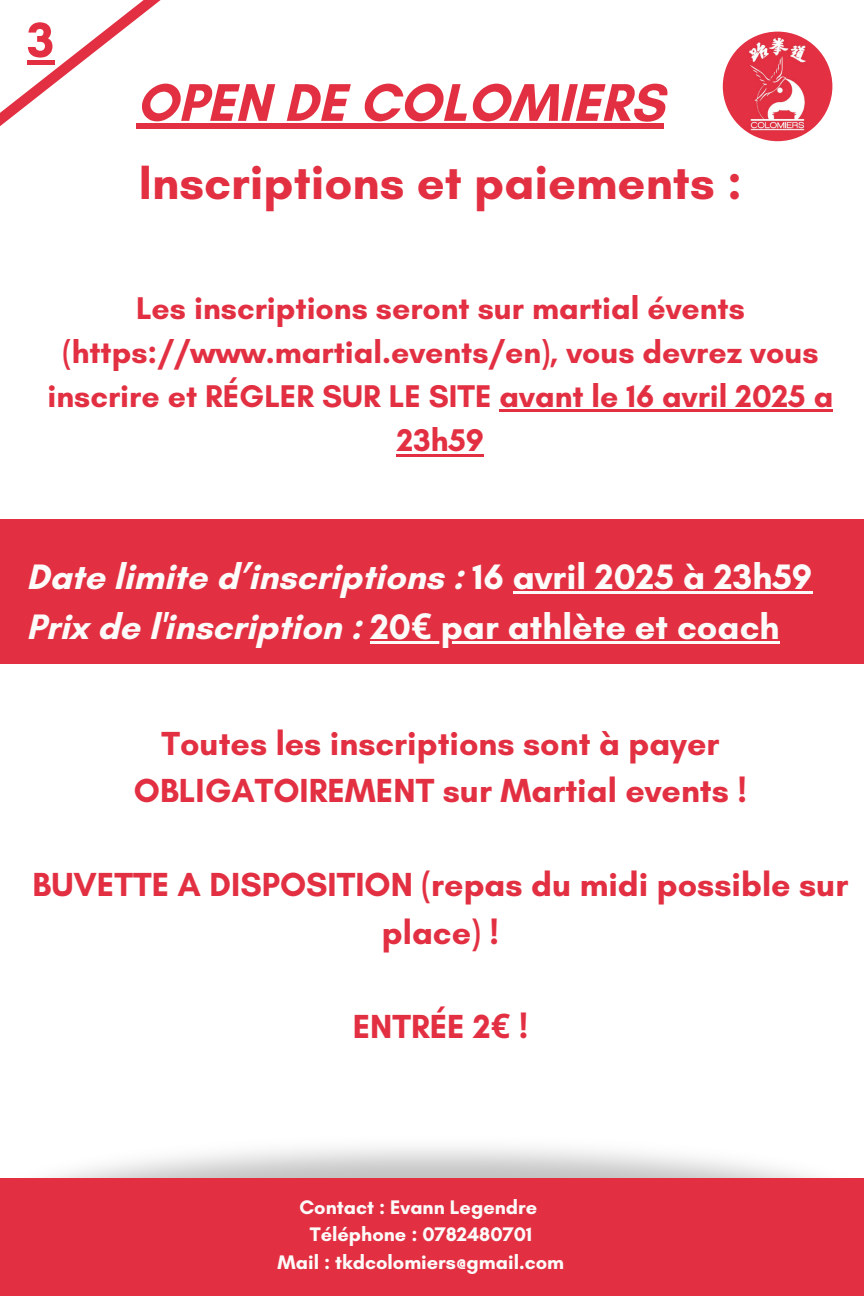
<style>
.page{position:relative;width:864px;height:1296px;background:#fff}
.page>*{position:absolute;margin:0;border:0;box-sizing:border-box;transform-origin:0 0}
.t1{font:700 54px "Glacial Indifference";color:#e23042}
.t2{font:700 50.4px "Glacial Indifference";color:#e23042}
.t3{font:700 49px "Glacial Indifference";color:#e23042}
.t4{font:700 36px/50.2px "Glacial Indifference";color:#fcfbfa}
.t5{font:700 34px/47.2px "Glacial Indifference";color:#e23042;text-align:center}
.t6{font:700 32px/44.2px "Glacial Indifference";color:#e23042;text-align:center}
.t7{font:700 20px "Glacial Indifference";color:#fcfbfa}
.s1{font-family:"Noto Sans"}
</style>
<div class="page">
<img style="left:723px;top:32px;width:109px;height:109px;border-radius:50%">
<img style="left:0;top:1147px;width:864px;height:32px">
<div style="left:0;top:1179px;width:864px;height:117px;background:#e23042"></div>
<svg style="left:0;top:0;width:210px;height:126px"></svg>
<div style="left:136px;top:124px;width:528px;height:5px;background:#e23042"></div>
<div style="left:0;top:520px;width:864px;height:144px;background:#e23042"></div>
<hr style="left:500px;top:409px;width:333px;height:3px;background:#e23042">
<hr style="left:397px;top:454px;width:87px;height:3px;background:#e23042">
<hr style="left:513px;top:591px;width:299px;height:3px;background:#fcfbfa">
<hr style="left:370px;top:641px;width:410px;height:3px;background:#fcfbfa">
<div style="left:27px;top:60px;width:27px;height:5px;background:#e23042"></div>
<p class="t2" style="left:27px;top:9px;width:29px">3</p>
<p class="t1" style="left:136px;top:70px;width:529px">OPEN DE COLOMIERS</p>
<h5 class="t3" style="left:139px;top:153px;width:605px">Inscriptions et paiements :</h5>
<h4 class="t6" style="left:48px;top:285px;width:787px">Les inscriptions seront sur martial évents (https://www.martial.events/en), vous devrez vous inscrire et RÉGLER SUR LE SITE avant le 16 avril 2025 a 23h59</h4>
<h4 class="t4" style="left:26px;top:551px;width:787px">Date limite d’inscriptions : 16 avril 2025 à 23h59<br>Prix de l'inscription : 20<span class="s1">€</span> par athlète et coach</h4>
<h3 class="t5" style="left:134px;top:719px;width:615px">Toutes les inscriptions sont à payer<br>OBLIGATOIREMENT sur Martial events !</h3>
<p class="t5" style="left:33px;top:861px;width:817px">BUVETTE A DISPOSITION (repas du midi possible sur place) !</p>
<p class="t5" style="left:353px;top:1003px;width:177px">ENTRÉE 2<span class="s1">€</span> !</p>
<h1 class="t7" style="left:299px;top:1195px;width:239px">Contact : Evann Legendre</h1>
<p class="t7" style="left:310px;top:1222px;width:224px">Téléphone : 0782480701</p>
<h2 class="t7" style="left:278px;top:1250px;width:288px">Mail : tkdcolomiers@gmail.com</h2>
</div>
